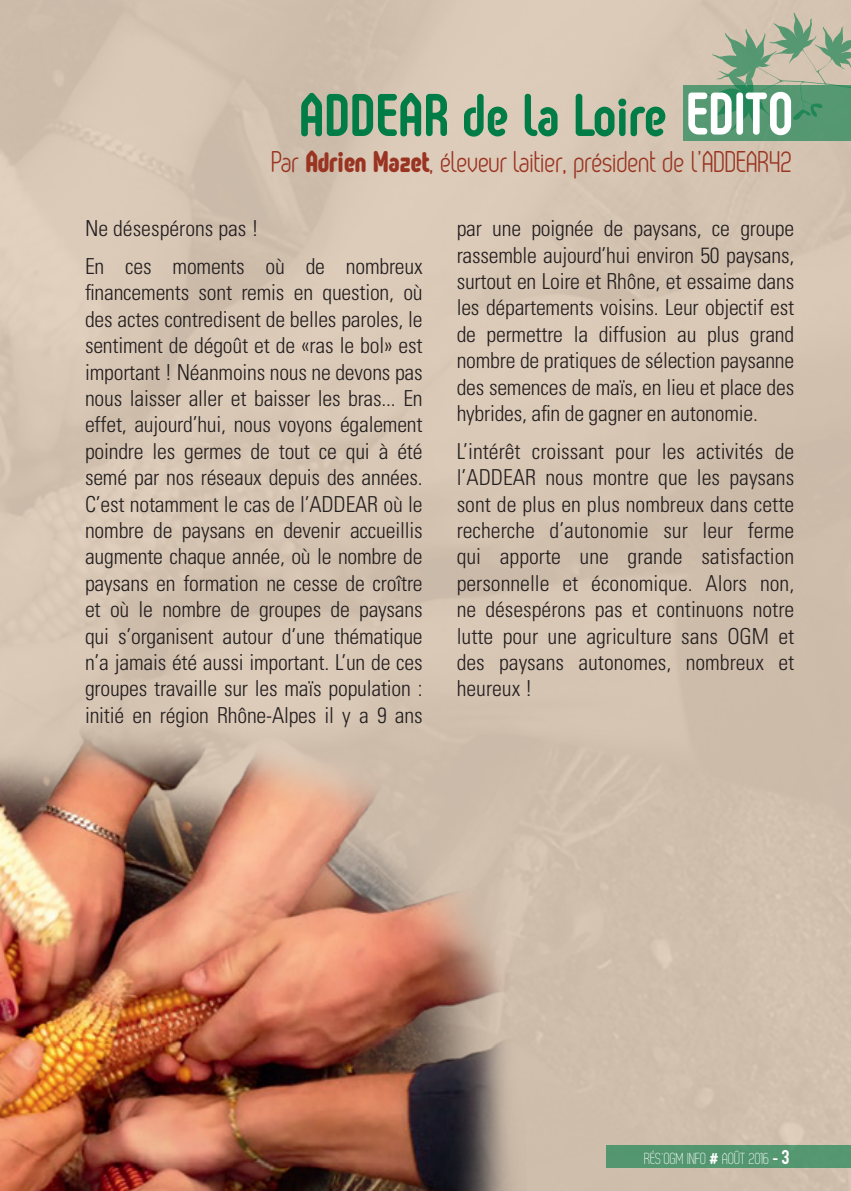
<style>
.page{position:relative;width:851px;height:1191px;background:#fff}
.page>*{position:absolute;margin:0;border:0;box-sizing:border-box;transform-origin:0 0}
.t1{font:700 60px "Oval";color:#007c47}
.t2{font:30px "Oval";color:#993422}
.t3{font:300 condensed 22px/26.4px "Univers LT Std";letter-spacing:-.01em;color:#231f20;text-align:justify}
.t4{font:300 16px "Oval";color:#fff}
.s1{color:#fff}
.s2{font-weight:800}
.s3{font-weight:700}
.s4{font-weight:700;font-size:20px}
</style>
<div class="page">
<img style="left:0;top:0;width:850px;height:1191px">
<svg style="left:706px;top:13px;width:144px;height:72px;background:#b2b79f"></svg>
<img style="left:0;top:718px;width:529px;height:473px">
<svg style="left:682px;top:85px;width:168px;height:55px;background:#4f966e"></svg>
<div style="left:606px;top:1145px;width:244px;height:22px;background:#53966f"></div>
<h1 class="t1" style="left:301px;top:80px;width:496px">ADDEAR de la Loire <span class="s1">EDITO</span></h1>
<h2 class="t2" style="left:272px;top:145px;width:522px">Par <span class="s2">Adrien Mazet</span>, éleveur laitier, président de l’ADDEAR42</h2>
<p class="t3" style="left:85px;top:209px;width:339px;line-height:37.8px">Ne désespérons pas !<br>En ces moments où de nombreux</p>
<p class="t3" style="left:85px;top:279px;width:339px">financements sont remis en question, où des actes contredisent de belles paroles, le sentiment de dégoût et de «ras le bol» est important ! Néanmoins nous ne devons pas nous laisser aller et baisser les bras... En effet, aujourd’hui, nous voyons également poindre les germes de tout ce qui à été semé par nos réseaux depuis des années.<br>C’est notamment le cas de l’ADDEAR où le nombre de paysans en devenir accueillis augmente chaque année, où le nombre de paysans en formation ne cesse de croître et où le nombre de groupes de paysans qui s’organisent autour d’une thématique n’a jamais été aussi important. L’un de ces groupes travaille sur les maïs population : initié en région Rhône-Alpes il y a 9 ans</p>
<p class="t3" style="left:456px;top:215px;width:339px">par une poignée de paysans, ce groupe rassemble aujourd’hui environ 50 paysans, surtout en Loire et Rhône, et essaime dans les départements voisins. Leur objectif est de permettre la diffusion au plus grand nombre de pratiques de sélection paysanne des semences de maïs, en lieu et place des hybrides, afin de gagner en autonomie.</p>
<p class="t3" style="left:456px;top:438px;width:339px">L’intérêt croissant pour les activités de l’ADDEAR nous montre que les paysans sont de plus en plus nombreux dans cette recherche d’autonomie sur leur ferme qui apporte une grande satisfaction personnelle et économique. Alors non, ne désespérons pas et continuons notre lutte pour une agriculture sans OGM et des paysans autonomes, nombreux et heureux !</p>
<p class="t4" style="left:644px;top:1150px;width:147px">RÉS’OGM INFO <span class="s3">#</span> AOÛT 2016 <span class="s3">-</span> <span class="s4">3</span></p>
</div>
